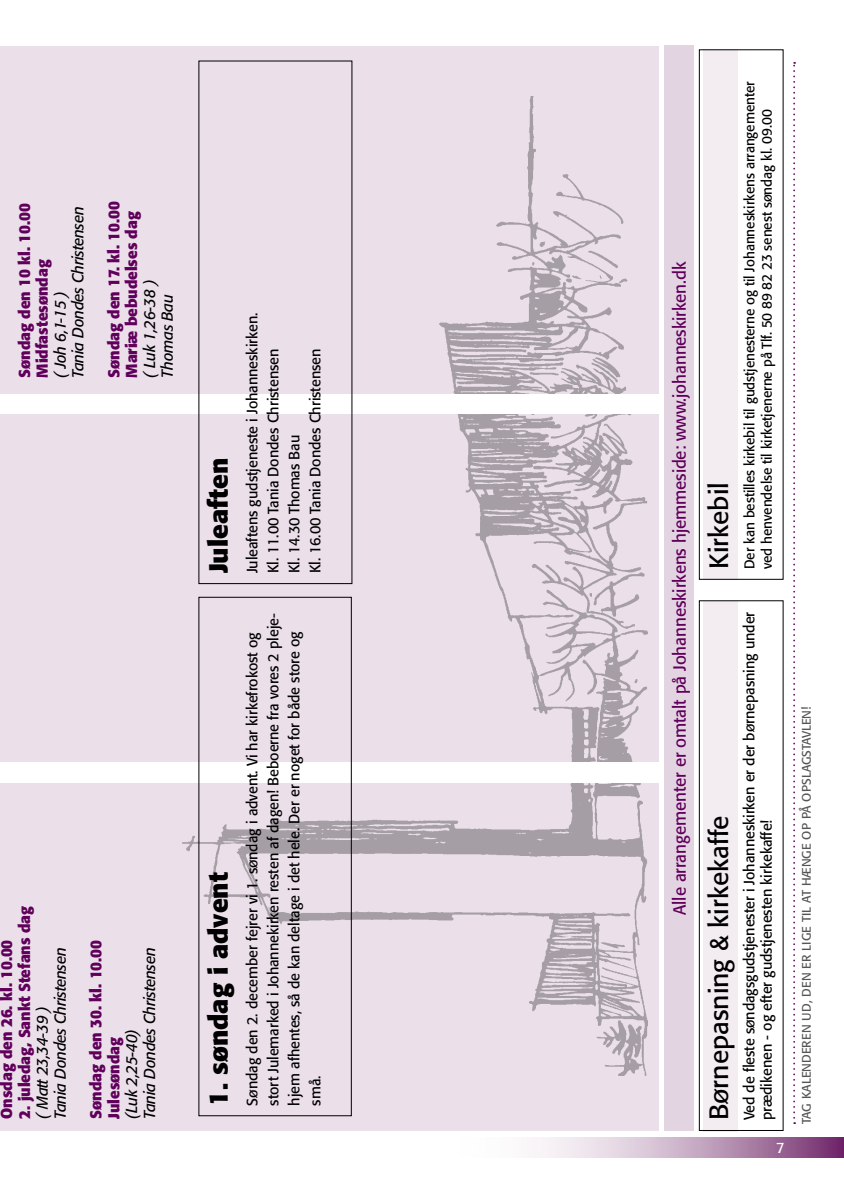
<style>
.page{position:relative;width:844px;height:1191px;background:#fff}
.page>*{position:absolute;margin:0;border:0;box-sizing:border-box;transform-origin:0 0}
.t1{font:26.25px "Formata";color:#000}
.t2{font:700 26.25px "Formata";color:#000}
.t3{font:17.5px "Formata";letter-spacing:-.005em;color:#60005b}
.t4{font:700 15.75px/17.8px "Formata";letter-spacing:-.005em;color:#60005b}
.t5{font:italic 15.75px/17.8px "Formata";letter-spacing:-.02em;color:#000}
.t6{font:14.88px/21px "Formata";letter-spacing:-.005em;color:#000}
.t7{font:14.88px "Formata";color:#fff}
.t8{font:14px/17.5px "Formata";letter-spacing:-.005em;color:#000}
.t9{font:12.25px "Formata";color:#555}
</style>
<div class="page">
<svg style="left:537px;top:1137px;width:306px;height:20px;background:#c1a2be"></svg>
<svg style="left:793px;top:62px;width:2px;height:1062px"></svg>
<div style="left:0;top:783px;width:658px;height:348px;background:#ebe0ea"></div>
<div style="left:0;top:414px;width:658px;height:347px;background:#ebe0ea"></div>
<div style="left:0;top:46px;width:658px;height:347px;background:#ebe0ea"></div>
<div style="left:664px;top:45px;width:29px;height:1086px;background:#e3d4e2"></div>
<div style="left:702px;top:601px;width:35px;height:530px;background:#f3edf2"></div>
<div style="left:698px;top:600px;width:85px;height:530px;border:1px solid #000"></div>
<div style="left:702px;top:49px;width:35px;height:530px;background:#f3edf2"></div>
<div style="left:698px;top:49px;width:85px;height:530px;border:1px solid #000"></div>
<img style="left:182px;top:783px;width:465px;height:292px">
<img style="left:182px;top:414px;width:465px;height:347px">
<img style="left:182px;top:96px;width:465px;height:297px">
<p class="t4" style="left:15px;top:378px;width:176px;rotate:-90deg">Søndag den 10 kl. 10.00<br>Midfastesøndag</p>
<p class="t5" style="left:51px;top:378px;width:173px;rotate:-90deg">( Joh 6,1-15 )<br>Tania Dondes Christensen</p>
<p class="t4" style="left:105px;top:378px;width:178px;rotate:-90deg">Søndag den 17. kl. 10.00<br>Mariæ bebudelses dag</p>
<p class="t5" style="left:141px;top:378px;width:101px;rotate:-90deg">( Luk 1,26-38 )<br>Thomas Bau</p>
<p class="t4" style="left:15px;top:1118px;width:214px;rotate:-90deg">2. juledag, Sankt Stefans dag</p>
<p class="t4" style="left:-2px;top:1118px;width:181px;rotate:-90deg">Onsdag den 26. kl. 10.00</p>
<p class="t5" style="left:33px;top:1118px;width:173px;rotate:-90deg">( Matt 23,34-39 )<br>Tania Dondes Christensen</p>
<p class="t4" style="left:87px;top:1118px;width:180px;rotate:-90deg">Søndag den 30. kl. 10.00<br>Julesøndag</p>
<p class="t5" style="left:123px;top:1118px;width:173px;rotate:-90deg">(Luk 2,25-40)<br>Tania Dondes Christensen</p>
<h1 class="t2" style="left:202px;top:573px;width:117px;rotate:-90deg">Juleaften</h1>
<p class="t6" style="left:241px;top:573px;width:262px;rotate:-90deg">Juleaftens gudstjeneste i Johanneskirken.<br>Kl. 11.00 Tania Dondes Christensen<br>Kl. 14.30 Thomas Bau<br>Kl. 16.00 Tania Dondes Christensen</p>
<h1 class="t2" style="left:202px;top:1105px;width:235px;rotate:-90deg">1. søndag i advent</h1>
<p class="t6" style="left:241px;top:1105px;width:494px;rotate:-90deg">Søndag den 2. december fejrer vi 1. søndag i advent. Vi har kirkefrokost og stort Julemarked i Johannekirken resten af dagen! Beboerne fra vores 2 pleje&shy;hjem afhentes, så de kan deltage i det hele. Der er noget for både store og små.</p>
<p class="t3" style="left:668px;top:915px;width:655px;rotate:-90deg">Alle arrangementer er omtalt på Johanneskirkens hjemmeside: www.johanneskirken.dk</p>
<h1 class="t1" style="left:702px;top:569px;width:88px;rotate:-90deg">Kirkebil</h1>
<p class="t8" style="left:740px;top:569px;width:489px;rotate:-90deg">Der kan bestilles kirkebil til gudstjenesterne og til Johanneskirkens arrangementer ved henvendelse til kirketjenerne på Tlf. 50 89 82 23 senest søndag kl. 09.00</p>
<p class="t6" style="left:740px;top:1120px;width:510px;line-height:17.5px;rotate:-90deg">Ved de fleste søndagsgudstjenester i Johanneskirken er der børnepasning under prædikenen - og efter gudstjenesten kirkekaffe!</p>
<h1 class="t1" style="left:702px;top:1120px;width:306px;rotate:-90deg">Børnepasning &amp; kirkekaffe</h1>
<p class="t7" style="left:775px;top:1138px;width:10px">7</p>
<p class="t9" style="left:798px;top:1124px;width:419px;rotate:-90deg">TAG KALENDEREN UD, DEN ER LIGE TIL AT HÆNGE OP PÅ OPSLAGSTAVLEN!</p>
</div>
